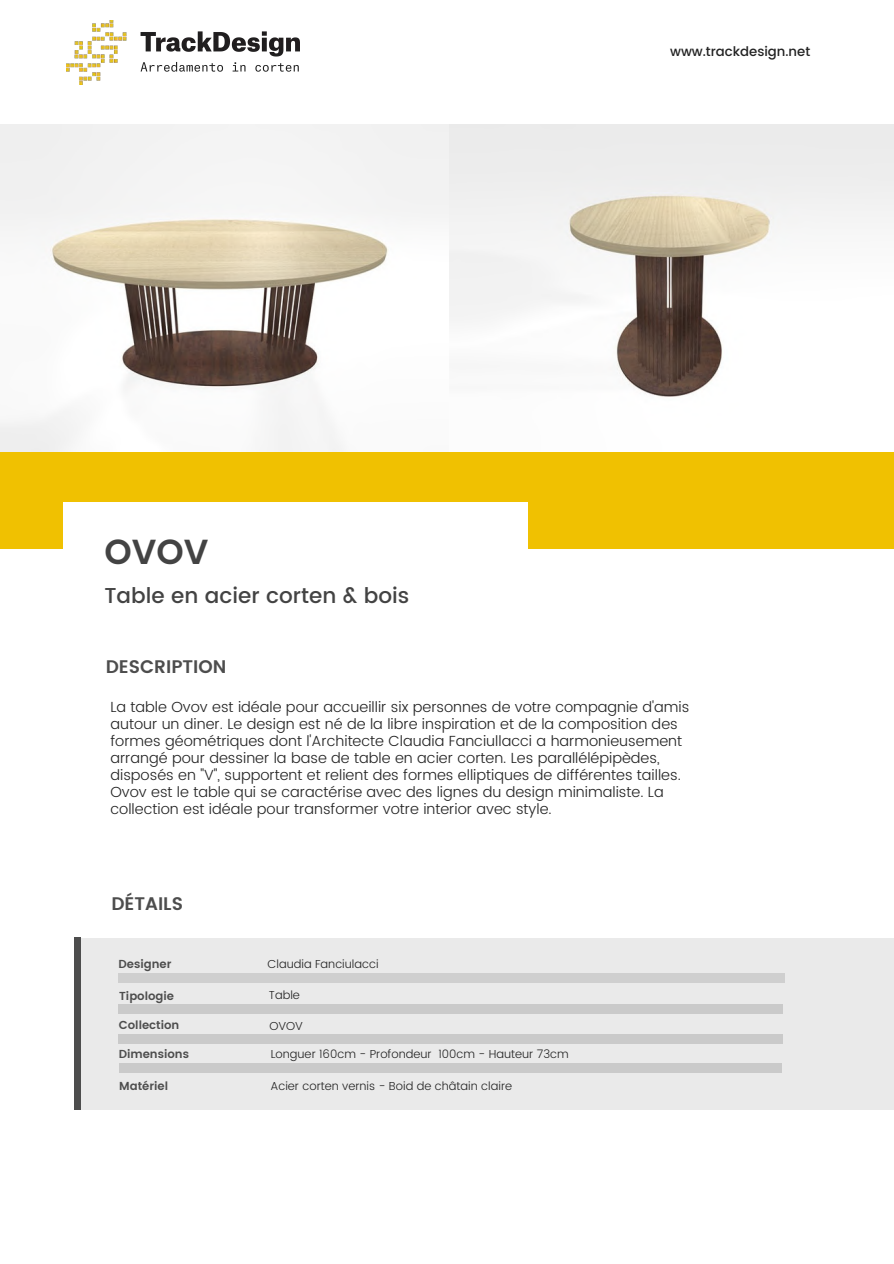
<style>
.page{position:relative;width:894px;height:1264px;background:#fff}
.page>*{position:absolute;margin:0;border:0;box-sizing:border-box;transform-origin:0 0}
.t1{font:600 34.8px "Poppins";color:#434343}
.t2{font:500 21.45px "Poppins";color:#434343}
.t3{font:600 18.15px "Poppins";color:#4d4d4d}
.t4{font:300 14.7px/17px "Poppins";color:#222}
.t5{font:500 13.2px "Poppins";color:#222}
.t6{font:300 11.55px "Poppins";color:#222}
.t7{font:600 11.55px "Poppins";color:#4d4d4d}
</style>
<div class="page">
<img style="left:66px;top:20px;width:234px;height:64px">
<div style="left:0;top:451px;width:893px;height:98px;background:#f0c101"></div>
<div style="left:63px;top:502px;width:464px;height:122px;background:#fff"></div>
<div style="left:77px;top:938px;width:816px;height:171px;background:#e7e7e7"></div>
<div style="left:74px;top:937px;width:7px;height:172px;background:#4d4d4d"></div>
<div style="left:118px;top:973px;width:75px;height:9px;background:#cfcfcf"></div>
<div style="left:709px;top:973px;width:75px;height:9px;background:#cfcfcf"></div>
<div style="left:193px;top:973px;width:516px;height:9px;background:#cfcfcf"></div>
<div style="left:119px;top:1063px;width:74px;height:9px;background:#cacaca"></div>
<div style="left:707px;top:1063px;width:75px;height:9px;background:#cacaca"></div>
<div style="left:193px;top:1063px;width:514px;height:9px;background:#cacaca"></div>
<div style="left:118px;top:1004px;width:74px;height:9px;background:#cacaca"></div>
<div style="left:707px;top:1004px;width:75px;height:9px;background:#cacaca"></div>
<div style="left:192px;top:1004px;width:515px;height:9px;background:#cacaca"></div>
<div style="left:118px;top:1034px;width:74px;height:9px;background:#cacaca"></div>
<div style="left:707px;top:1034px;width:75px;height:9px;background:#cacaca"></div>
<div style="left:192px;top:1034px;width:515px;height:9px;background:#cacaca"></div>
<img style="left:0;top:125px;width:893px;height:326px">
<h1 class="t1" style="left:105px;top:531px;width:105px">OVOV</h1>
<h2 class="t2" style="left:104px;top:583px;width:306px">Table en acier corten &amp; bois</h2>
<p class="t5" style="left:670px;top:43px;width:142px">www.trackdesign.net</p>
<p class="t3" style="left:106px;top:656px;width:122px">DESCRIPTION</p>
<p class="t4" style="left:110px;top:698px;width:580px">La table Ovov est idéale pour accueillir six personnes de votre compagnie d'amis autour un diner. Le design est né de la libre inspiration et de la composition des formes géométriques dont l'Architecte Claudia Fanciullacci a harmonieusement arrangé pour dessiner la base de table en acier corten. Les parallélépipèdes, disposés en "V", supportent et relient des formes elliptiques de différentes tailles.<br>Ovov est le table qui se caractérise avec des lignes du design minimaliste. La collection est idéale pour transformer votre interior avec style.</p>
<p class="t3" style="left:111px;top:893px;width:73px">DÉTAILS</p>
<p class="t7" style="left:118px;top:956px;width:54px">Designer</p>
<p class="t7" style="left:119px;top:988px;width:56px">Tipologie</p>
<p class="t7" style="left:119px;top:1018px;width:62px">Collection</p>
<p class="t7" style="left:119px;top:1047px;width:72px">Dimensions</p>
<p class="t7" style="left:119px;top:1079px;width:50px">Matériel</p>
<p class="t6" style="left:267px;top:956px;width:112px">Claudia Fanciulacci</p>
<p class="t6" style="left:269px;top:988px;width:33px">Table</p>
<p class="t6" style="left:269px;top:1018px;width:35px">OVOV</p>
<p class="t6" style="left:271px;top:1047px;width:299px">Longuer 160cm - Profondeur 100cm - Hauteur 73cm</p>
<p class="t6" style="left:270px;top:1079px;width:243px">Acier corten vernis - Boid de châtain claire</p>
</div>
